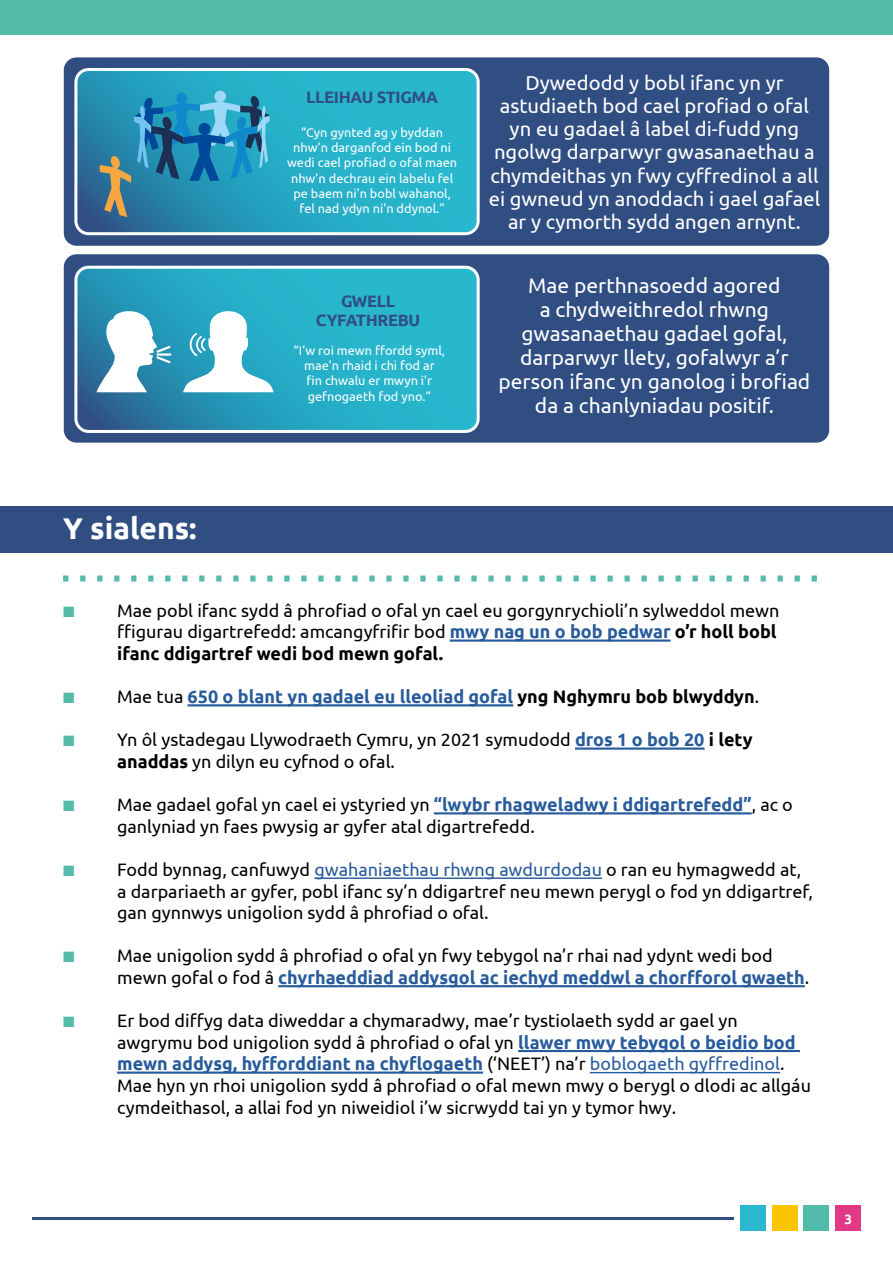
<style>
.page{position:relative;width:893px;height:1263px;background:#fff}
.page>*{position:absolute;margin:0;border:0;box-sizing:border-box;transform-origin:0 0}
.t1{font:700 30px "Ubuntu";color:#fff}
.t2{font:21px/24px "Ubuntu";color:#fff;text-align:center}
.t3{font:20.25px/23.2px "Ubuntu";color:#fff;text-align:center}
.t4{font:18px/21.6px "Ubuntu";color:#000}
.t5{font:700 18px "Ubuntu";color:#275b9b}
.t6{font:700 16.5px/19.8px "Ubuntu";letter-spacing:-.02em;color:#304e82;text-align:center}
.t7{font:700 13.5px "Ubuntu";color:#fff}
.t8{font:12.75px/15.3px "Ubuntu";color:#fff;text-align:center}
.s1{color:#54bbab}
.s2{font-weight:700;color:#275b9b}
.s3{font-weight:700}
.s4{font-weight:400;color:#000}
.s5{color:#000}
.s6{color:#275b9b}
</style>
<div class="page">
<div style="left:804px;top:1205px;width:25px;height:26px;background:#54bbab"></div>
<div style="left:836px;top:1205px;width:25px;height:26px;background:#e13983"></div>
<div style="left:772px;top:1205px;width:25px;height:26px;background:#fac400"></div>
<div style="left:740px;top:1205px;width:25px;height:26px;background:#29b8ce"></div>
<hr style="left:32px;top:1217px;width:701px;height:2px;background:#304e82">
<div style="left:0;top:0;width:893px;height:34px;background:#54bbab"></div>
<hr style="left:450px;top:639px;width:221px;height:3px;background:#275b9b">
<hr style="left:188px;top:704px;width:325px;height:2px;background:#275b9b">
<hr style="left:575px;top:747px;width:129px;height:3px;background:#275b9b">
<hr style="left:434px;top:812px;width:318px;height:2px;background:#275b9b">
<hr style="left:314px;top:877px;width:288px;height:2px;background:#275b9b">
<hr style="left:278px;top:985px;width:527px;height:2px;background:#275b9b">
<hr style="left:518px;top:1050px;width:282px;height:2px;background:#275b9b">
<hr style="left:117px;top:1071px;width:366px;height:3px;background:#275b9b">
<hr style="left:590px;top:1072px;width:190px;height:1px;background:#275b9b">
<div style="left:0;top:506px;width:893px;height:47px;background:#304e82"></div>
<svg style="left:63px;top:575px;width:754px;height:6px"></svg>
<div style="left:64px;top:254px;width:765px;height:189px;background:#304e82;border-radius:13px"></div>
<div style="left:64px;top:57px;width:765px;height:189px;background:#304e82;border-radius:13px"></div>
<svg style="left:78px;top:72px;width:398px;height:159px"></svg>
<div style="left:74px;top:68px;width:406px;height:167px;border:3px solid #fff;border-radius:13px"></div>
<svg style="left:100px;top:91px;width:170px;height:126px"></svg>
<svg style="left:78px;top:270px;width:398px;height:159px"></svg>
<div style="left:74px;top:266px;width:406px;height:167px;border:3px solid #fff;border-radius:13px"></div>
<svg style="left:97px;top:311px;width:74px;height:81px"></svg>
<svg style="left:183px;top:311px;width:91px;height:81px"></svg>
<p class="t6" style="left:306px;top:87px;width:133px">LLEIHAU STIGMA</p>
<p class="t8" style="left:287px;top:124px;width:172px">“Cyn gynted ag y byddan nhw’n darganfod ein bod ni wedi cael profiad o ofal maen nhw’n dechrau ein labelu fel pe baem ni’n bobl wahanol, fel nad ydyn ni’n ddynol.”</p>
<p class="t6" style="left:316px;top:290px;width:106px">GWELL<br>CYFATHREBU</p>
<p class="t8" style="left:294px;top:342px;width:153px">“I’w roi mewn ffordd syml, mae’n rhaid i chi fod ar<br>fin chwalu er mwyn i’r gefnogaeth fod yno.”</p>
<p class="t3" style="left:489px;top:70px;width:333px">Dywedodd y bobl ifanc yn yr astudiaeth bod cael profiad o ofal yn eu gadael â label di-fudd yng ngolwg darparwyr gwasanaethau a chymdeithas yn fwy cyffredinol a all ei gwneud yn anoddach i gael gafael ar y cymorth sydd angen arnynt.</p>
<p class="t2" style="left:498px;top:273px;width:313px">Mae perthnasoedd agored<br>a chydweithredol rhwng gwasanaethau gadael gofal, darparwyr llety, gofalwyr a’r person ifanc yn ganolog i brofiad da a chanlyniadau positif.</p>
<h1 class="t1" style="left:63px;top:510px;width:135px">Y sialens:</h1>
<p class="t4" style="left:117px;top:599px;width:664px;text-indent:-54px"><span class="s1">■</span> Mae pobl ifanc sydd â phrofiad o ofal yn cael eu gorgynrychioli’n sylweddol mewn ffigurau digartrefedd: amcangyfrifir bod <span class="s2">mwy nag un o bob pedwar</span> <span class="s3">o’r holl bobl ifanc ddigartref wedi bod mewn gofal.</span></p>
<p class="t5" style="left:63px;top:686px;width:697px"><span class="s1">■</span> <span class="s4">Mae tua</span> 650 o blant yn gadael eu lleoliad gofal <span class="s5">yng Nghymru bob blwyddyn</span><span class="s4">.</span></p>
<p class="t4" style="left:117px;top:729px;width:637px;text-indent:-54px"><span class="s1">■</span> Yn ôl ystadegau Llywodraeth Cymru, yn 2021 symudodd <span class="s2">dros 1 o bob 20</span> <span class="s3">i lety anaddas</span> yn dilyn eu cyfnod o ofal.</p>
<p class="t4" style="left:117px;top:793px;width:677px;text-indent:-54px"><span class="s1">■</span> Mae gadael gofal yn cael ei ystyried yn <span class="s2">“lwybr rhagweladwy i ddigartrefedd”</span>, ac o ganlyniad yn faes pwysig ar gyfer atal digartrefedd.</p>
<p class="t4" style="left:117px;top:858px;width:697px;text-indent:-54px"><span class="s1">■</span> Fodd bynnag, canfuwyd <span class="s6">gwahaniaethau rhwng awdurdodau</span> o ran eu hymagwedd at, a darpariaeth ar gyfer, pobl ifanc sy’n ddigartref neu mewn perygl o fod yn ddigartref, gan gynnwys unigolion sydd â phrofiad o ofal.</p>
<p class="t4" style="left:117px;top:945px;width:694px;text-indent:-54px"><span class="s1">■</span> Mae unigolion sydd â phrofiad o ofal yn fwy tebygol na’r rhai nad ydynt wedi bod mewn gofal o fod â <span class="s2">chyrhaeddiad addysgol ac iechyd meddwl a chorfforol gwaeth</span>.</p>
<p class="t4" style="left:117px;top:1009px;width:695px;text-indent:-54px"><span class="s1">■</span> Er bod diffyg data diweddar a chymaradwy, mae’r tystiolaeth sydd ar gael yn awgrymu bod unigolion sydd â phrofiad o ofal yn <span class="s2">llawer mwy tebygol o beidio bod mewn addysg, hyfforddiant na chyflogaeth</span> (‘NEET’) na’r <span class="s6">boblogaeth gyffredinol</span>.<br>Mae hyn yn rhoi unigolion sydd â phrofiad o ofal mewn mwy o berygl o dlodi ac allgáu cymdeithasol, a allai fod yn niweidiol i’w sicrwydd tai yn y tymor hwy.</p>
<p class="t7" style="left:844px;top:1210px;width:9px">3</p>
</div>
